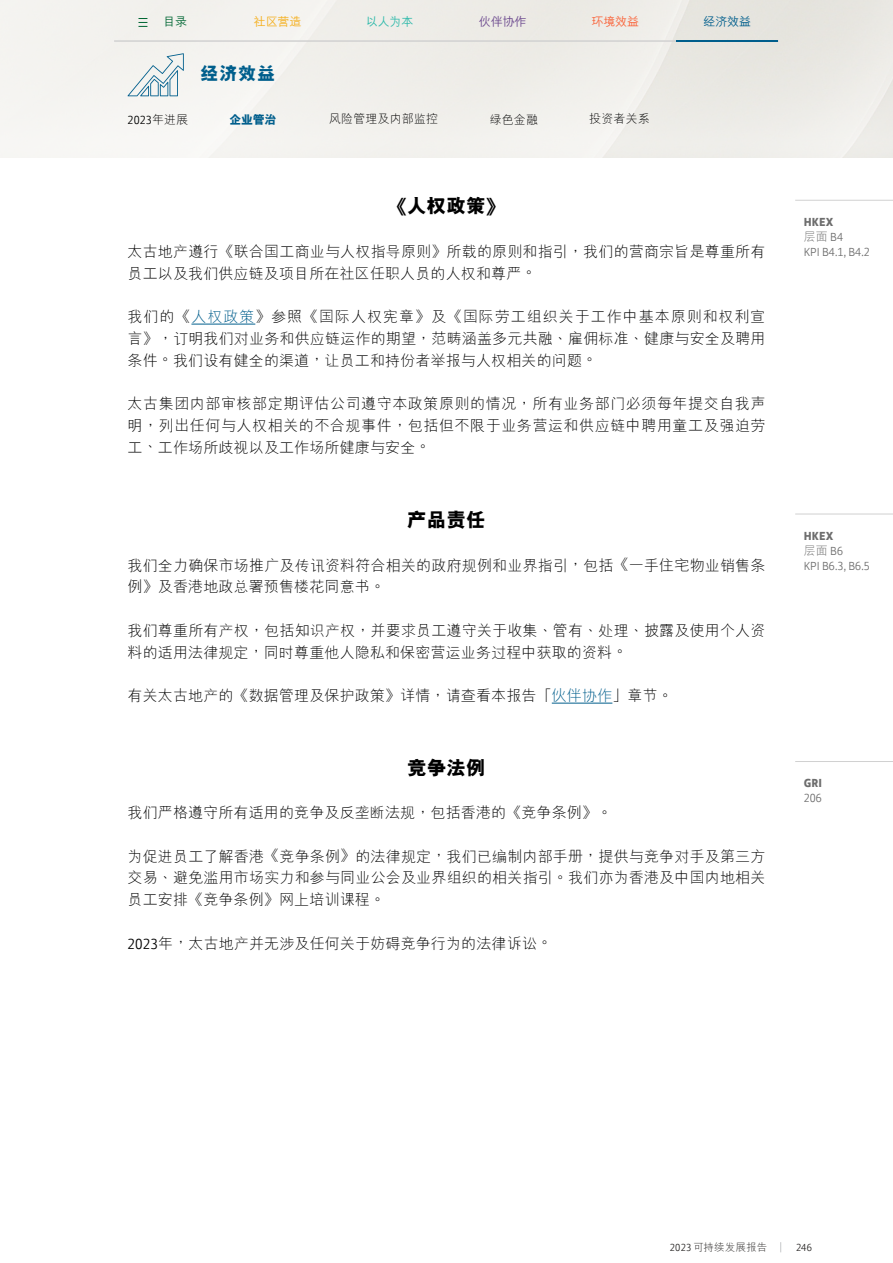
<style>
.page{position:relative;width:893px;height:1263px;background:#fff}
.page>*{position:absolute;margin:0;border:0;box-sizing:border-box;transform-origin:0 0}
.t1{font:800 19.5px "M Hei PRC";letter-spacing:.01em;color:#000}
.t2{font:800 18px "M Hei PRC";color:#005e8c}
.t3{font:300 15px/21.8px "M Hei PRC";letter-spacing:.01em;color:#000}
.t4{font:300 12px "FS Jack";letter-spacing:.01em;color:#6d6d6d}
.t5{font:300 12px "M Hei PRC";letter-spacing:.01em;color:#000}
.t6{font:700 12px "FS Jack";letter-spacing:.01em;color:#6d6d6d}
.t7{font:300 12px "M Hei PRC";color:#6d6d6d}
.t8{font:300 12px "FS Jack";color:#000}
.t9{font:500 12px "M Hei PRC";color:#f5af1c}
.t10{font:500 12px "M Hei PRC";color:#2db9aa}
.t11{font:500 12px "M Hei PRC";color:#6a478d}
.t12{font:500 12px "M Hei PRC";color:#fa6339}
.t13{font:500 12px "M Hei PRC";color:#005e8c}
.t14{font:800 12px "M Hei PRC";color:#005e8c}
.t15{font:500 12px "M Hei PRC";color:#063}
.t16{font:300 10.5px "M Hei PRC";letter-spacing:.01em;color:#272524}
.t17{font:300 10.5px "FS Jack";color:#272524}
.s1{font-family:"M Hei PRC"}
.s2{font-family:"M Hei HK"}
.s3{color:#005e8c}
.s4{font-family:"FS Jack"}
</style>
<div class="page">
<div style="left:0;top:0;width:893px;height:157px;background:#f1efeb"></div>
<svg style="left:128px;top:53px;width:56px;height:43px"></svg>
<svg style="left:138px;top:18px;width:9px;height:9px"></svg>
<hr style="left:114px;top:40px;width:665px;height:2px;background:#d1d1d1">
<hr style="left:676px;top:40px;width:102px;height:2px;background:#005e8c">
<hr style="left:191px;top:324px;width:64px;height:1px;background:#005e8c">
<hr style="left:795px;top:200px;width:98px;height:1px;background:#d1d1d1">
<hr style="left:552px;top:703px;width:60px;height:1px;background:#005e8c">
<hr style="left:795px;top:514px;width:98px;height:1px;background:#d1d1d1">
<hr style="left:795px;top:761px;width:98px;height:1px;background:#d1d1d1">
<p class="t15" style="left:163px;top:16px;width:25px">目录</p>
<p class="t9" style="left:254px;top:16px;width:49px">社区营造</p>
<p class="t10" style="left:366px;top:16px;width:49px">以人为本</p>
<p class="t11" style="left:479px;top:16px;width:49px">伙伴协作</p>
<p class="t12" style="left:591px;top:16px;width:49px">环境效益</p>
<p class="t13" style="left:703px;top:16px;width:49px">经济效益</p>
<p class="t2" style="left:200px;top:65px;width:76px">经济效益</p>
<p class="t14" style="left:229px;top:113px;width:49px">企业管治</p>
<p class="t8" style="left:128px;top:110px;width:62px">2023<span class="s1">年进展</span></p>
<p class="t5" style="left:329px;top:113px;width:110px">风险管理及内部监控</p>
<p class="t5" style="left:490px;top:113px;width:50px">绿色金融</p>
<p class="t5" style="left:589px;top:112px;width:62px">投资者关系</p>
<h1 class="t1" style="left:387px;top:196px;width:119px"><span class="s2">《</span>人权政策<span class="s2">》</span></h1>
<p class="t3" style="left:128px;top:241px;width:639px">太古地产遵行<span class="s2">《</span>联合国工商业与人权指导原则<span class="s2">》</span>所载的原则和指引<span class="s2">，</span>我们的营商宗旨是尊重所有员工以及我们供应链及项目所在社区任职人员的人权和尊严<span class="s2">。</span></p>
<p class="t3" style="left:128px;top:306px;width:639px;text-align:justify">我们的<span class="s2">《</span><span class="s3">人权政策</span><span class="s2">》</span>参照<span class="s2">《</span>国际人权宪章<span class="s2">》</span>及<span class="s2">《</span>国际劳工组织关于工作中基本原则和权利宣言<span class="s2">》，</span>订明我们对业务和供应链运作的期望<span class="s2">，</span>范畴涵盖多元共融<span class="s2">、</span>雇佣标准<span class="s2">、</span>健康与安全及聘用条件<span class="s2">。</span>我们设有健全的渠道<span class="s2">，</span>让员工和持份者举报与人权相关的问题<span class="s2">。</span></p>
<p class="t3" style="left:128px;top:393px;width:639px;text-align:justify">太古集团内部审核部定期评估公司遵守本政策原则的情况<span class="s2">，</span>所有业务部门必须每年提交自我声明<span class="s2">，</span>列出任何与人权相关的不合规事件<span class="s2">，</span>包括但不限于业务营运和供应链中聘用童工及强迫劳工<span class="s2">、</span>工作场所歧视以及工作场所健康与安全<span class="s2">。</span></p>
<h1 class="t1" style="left:407px;top:510px;width:80px">产品责任</h1>
<p class="t3" style="left:128px;top:555px;width:639px">我们全力确保市场推广及传讯资料符合相关的政府规例和业界指引<span class="s2">，</span>包括<span class="s2">《</span>一手住宅物业销售条例<span class="s2">》</span>及香港地政总署预售楼花同意书<span class="s2">。</span></p>
<p class="t3" style="left:128px;top:620px;width:639px">我们尊重所有产权<span class="s2">，</span>包括知识产权<span class="s2">，</span>并要求员工遵守关于收集<span class="s2">、</span>管有<span class="s2">、</span>处理<span class="s2">、</span>披露及使用个人资料的适用法律规定<span class="s2">，</span>同时尊重他人隐私和保密营运业务过程中获取的资料<span class="s2">。</span></p>
<p class="t3" style="left:128px;top:685px;width:547px">有关太古地产的<span class="s2">《</span>数据管理及保护政策<span class="s2">》</span>详情<span class="s2">，</span>请查看本报告<span class="s2">「</span><span class="s3">伙伴协作</span><span class="s2">」</span>章节<span class="s2">。</span></p>
<h1 class="t1" style="left:407px;top:758px;width:80px">竞争法例</h1>
<p class="t3" style="left:128px;top:802px;width:486px">我们严格遵守所有适用的竞争及反垄断法规<span class="s2">，</span>包括香港的<span class="s2">《</span>竞争条例<span class="s2">》。</span></p>
<p class="t3" style="left:128px;top:845px;width:639px;text-align:justify">为促进员工了解香港<span class="s2">《</span>竞争条例<span class="s2">》</span>的法律规定<span class="s2">，</span>我们已编制内部手册<span class="s2">，</span>提供与竞争对手及第三方交易<span class="s2">、</span>避免滥用市场实力和参与同业公会及业界组织的相关指引<span class="s2">。</span>我们亦为香港及中国内地相关员工安排<span class="s2">《</span>竞争条例<span class="s2">》</span>网上培训课程<span class="s2">。</span></p>
<p class="t3" style="left:128px;top:932px;width:426px"><span class="s4">2023</span>年<span class="s2">，</span>太古地产并无涉及任何关于妨碍竞争行为的法律诉讼<span class="s2">。</span></p>
<p class="t6" style="left:804px;top:212px;width:31px">HKEX</p>
<p class="t7" style="left:804px;top:230px;width:41px">层面 <span class="s4">B4</span></p>
<p class="t4" style="left:804px;top:242px;width:68px">KPI B4.1, B4.2</p>
<p class="t6" style="left:804px;top:525px;width:31px">HKEX</p>
<p class="t7" style="left:804px;top:544px;width:41px">层面 <span class="s4">B6</span></p>
<p class="t4" style="left:804px;top:556px;width:68px">KPI B6.3, B6.5</p>
<p class="t6" style="left:804px;top:773px;width:20px">GRI</p>
<p class="t4" style="left:804px;top:788px;width:20px">206</p>
<p class="t16" style="left:670px;top:1241px;width:99px"><span class="s4">2023</span> 可持续发展报告</p>
<p class="t17" style="left:796px;top:1239px;width:18px">246</p>
</div>
